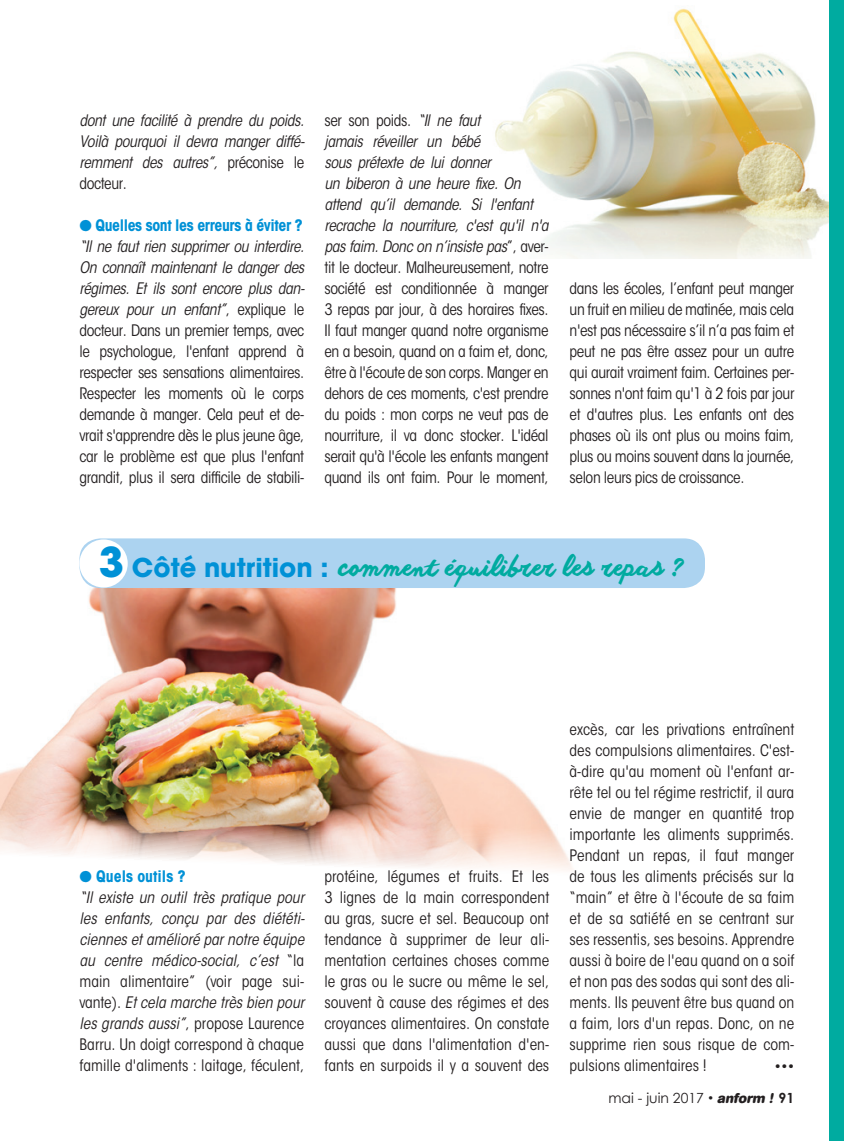
<style>
.page{position:relative;width:844px;height:1141px;background:#fff}
.page>*{position:absolute;margin:0;border:0;box-sizing:border-box;transform-origin:0 0}
.t1{font:24.5px "anothershabby";color:#00aba0}
.t2{font:15.75px/21px "ITC Avant Garde MM 325 450";color:#231f20;text-align:justify}
.t3{font:15.75px/21px "ITC Avant Garde MM Oblique 325 450";letter-spacing:-.025em;color:#231f20;text-align:justify}
.t4{font:15.75px "ITC Avant Garde MM Oblique 325 450";color:#231f20}
.t5{font:15.75px "ITC Avant Garde MM 740 450";letter-spacing:-.025em;color:#0091d6}
.t6{font:15.75px "ITC Avant Garde MM 325 450";letter-spacing:-.025em;color:#231f20}
.t7{font:15.75px "ITC Avant Garde MM 740 450";color:#0091d6}
.t8{font:14px "Century Gothic";color:#231f20}
.s1{font-family:"ITC Avant Garde MM 325 450"}
.s2{font-family:"ITC Avant Garde MM Oblique 325 450"}
.s3{font-family:"ITC Avant Garde MM 740 750";font-size:40.95px;color:#0091d6}
.s4{font-family:"ITC Avant Garde MM 740 750";font-size:25.9px;color:#0091d6}
.s5{font-family:"AG Book Rounded";font-weight:700;font-style:italic}
.s6{font-weight:700}
</style>
<div class="page">
<img style="left:495px;top:8px;width:333px;height:250px">
<div style="left:828px;top:0;width:15px;height:1141px;background:#00aba0"></div>
<img style="left:0;top:582px;width:573px;height:288px">
<div style="left:79px;top:538px;width:625px;height:50px;background:#acd3f0;border-radius:21px"></div>
<div style="left:79px;top:539px;width:49px;height:49px;background:#fff;border-radius:50%"></div>
<p class="t3" style="left:79px;top:110px;width:227px">dont une facilité à prendre du poids.<br>Voilà pourquoi il devra manger diffé&shy;remment des autres”, <span class="s1">préconise le</span></p>
<p class="t6" style="left:79px;top:174px;width:49px">docteur.</p>
<p class="t5" style="left:79px;top:216px;width:225px">● Quelles sont les erreurs à éviter ?</p>
<p class="t3" style="left:79px;top:236px;width:227px">“Il ne faut rien supprimer ou interdire.<br>On connaît maintenant le danger des régimes. Et ils sont encore plus dan&shy;gereux pour un enfant”<span class="s1">, explique le</span></p>
<p class="t2" style="left:79px;top:320px;width:226px">docteur. Dans un premier temps, avec le psychologue, l'enfant apprend à respecter ses sensations alimentaires.<br>Respecter les moments où le corps demande à manger. Cela peut et de&shy;vrait s'apprendre dès le plus jeune âge, car le problème est que plus l'enfant grandit, plus il sera difficile de stabili-</p>
<p class="t6" style="left:324px;top:111px;width:157px">ser son poids. <span class="s2">“Il ne faut</span></p>
<p class="t3" style="left:324px;top:131px;width:226px;text-align:left">jamais réveiller un bébé<br>sous prétexte de lui donner<br>un biberon à une heure fixe. On attend qu’il demande. Si l'enfant recrache la nourriture, c'est qu'il n'a pas faim. Donc on n’insiste pas<span class="s1">”, aver-</span></p>
<p class="t2" style="left:324px;top:257px;width:226px">tit le docteur. Malheureusement, notre société est conditionnée à manger 3 repas par jour, à des horaires fixes.<br>Il faut manger quand notre organisme en a besoin, quand on a faim et, donc, être à l'écoute de son corps. Manger en dehors de ces moments, c'est prendre du poids : mon corps ne veut pas de nourriture, il va donc stocker. L'idéal serait qu'à l'école les enfants mangent quand ils ont faim. Pour le moment,</p>
<p class="t2" style="left:569px;top:278px;width:226px">dans les écoles, l’enfant peut manger un fruit en milieu de matinée, mais cela n'est pas nécessaire s’il n’a pas faim et peut ne pas être assez pour un autre qui aurait vraiment faim. Certaines per&shy;sonnes n'ont faim qu'1 à 2 fois par jour et d'autres plus. Les enfants ont des phases où ils ont plus ou moins faim, plus ou moins souvent dans la journée, selon leurs pics de croissance.</p>
<h1 class="t1" style="left:99px;top:553px;width:585px"><span class="s3">3</span> <span class="s4">Côté nutrition :</span> comment équilibrer les repas ?</h1>
<p class="t7" style="left:79px;top:867px;width:108px">● Quels outils ?</p>
<p class="t3" style="left:79px;top:887px;width:227px">“Il existe un outil très pratique pour les enfants, conçu par des diététi&shy;ciennes et amélioré par notre équipe au centre médico-social, c’est <span class="s1">“la</span></p>
<p class="t2" style="left:79px;top:971px;width:226px">main alimentaire” (voir page sui-</p>
<p class="t4" style="left:79px;top:992px;width:226px"><span class="s1">vante).</span> Et cela marche très bien pour</p>
<p class="t2" style="left:79px;top:1013px;width:226px"><span class="s2">les grands aussi”</span>, propose Laurence Barru. Un doigt correspond à chaque famille d'aliments : laitage, féculent,</p>
<p class="t2" style="left:324px;top:866px;width:226px">protéine, légumes et fruits. Et les 3 lignes de la main correspondent au gras, sucre et sel. Beaucoup ont tendance à supprimer de leur ali&shy;mentation certaines choses comme le gras ou le sucre ou même le sel, souvent à cause des régimes et des croyances alimentaires. On constate aussi que dans l'alimentation d'en&shy;fants en surpoids il y a souvent des</p>
<p class="t2" style="left:569px;top:719px;width:226px">excès, car les privations entraînent des compulsions alimentaires. C'est&shy;à-dire qu'au moment où l'enfant ar&shy;rête tel ou tel régime restrictif, il aura envie de manger en quantité trop importante les aliments supprimés.<br>Pendant un repas, il faut manger de tous les aliments précisés sur la “main” et être à l'écoute de sa faim et de sa satiété en se centrant sur ses ressentis, ses besoins. Apprendre aussi à boire de l'eau quand on a soif et non pas des sodas qui sont des ali&shy;ments. Ils peuvent être bus quand on a faim, lors d'un repas. Donc, on ne supprime rien sous risque de com&shy;pulsions alimentaires !</p>
<p class="t2" style="left:774px;top:1056px;width:21px">•••</p>
<p class="t8" style="left:608px;top:1089px;width:187px">mai - juin 2017 <span class="s1">•</span> <span class="s5">anform !</span> <span class="s6">91</span></p>
</div>
